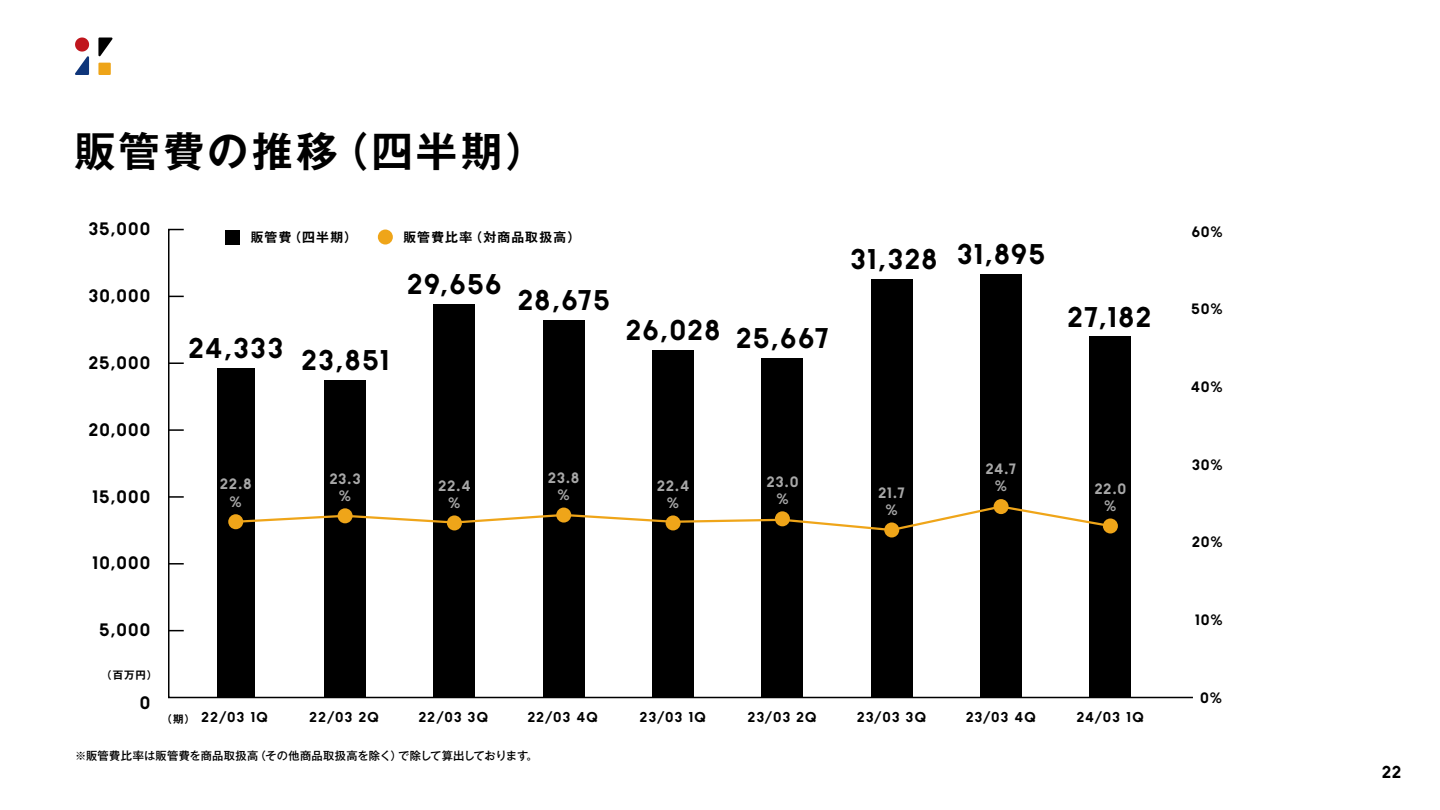
<style>
.page{position:relative;width:1440px;height:810px;background:#fff}
.page>*{position:absolute;margin:0;border:0;box-sizing:border-box;transform-origin:0 0}
.t1{font:700 41.25px "Gothic MB101 Pro De";letter-spacing:.08em;color:#000}
.t2{font:28.5px "ZOZO Gothic";letter-spacing:.07em;color:#000}
.t3{font:700 18px "ZOZO Gothic 005";letter-spacing:.105em;color:#000}
.t4{font:700 17.25px "ZOZO Gothic 005";color:#000}
.t5{font:15px/17px "ZOZO Gothic";letter-spacing:.085em;color:#a8a8a8;text-align:center}
.t6{font:15px "ZOZO Gothic";letter-spacing:.09em;color:#000}
.t7{font:700 14.25px "ZOZO Gothic 005";letter-spacing:.105em;color:#000}
.t8{font:700 12.83px "Gothic MB101 Pro De";letter-spacing:.09em;color:#000}
.t9{font:500 11.25px "Gothic MB101 Pro";letter-spacing:.02em;color:#000}
.t10{font:700 10.5px "Gothic MB101 Pro De";color:#000}
.s1{font-family:"Gothic MB101 Pro De";font-size:10.5px}
</style>
<div class="page">
<svg style="left:168px;top:228px;width:1025px;height:471px"></svg>
<svg style="left:98px;top:63px;width:13px;height:12px"></svg>
<svg style="left:98px;top:38px;width:14px;height:18px"></svg>
<svg style="left:75px;top:38px;width:14px;height:37px"></svg>
<h1 class="t1" style="left:74px;top:117px;width:473px">販管費の推移（四半期）</h1>
<p class="t3" style="left:89px;top:218px;width:63px">35,000</p>
<p class="t3" style="left:89px;top:285px;width:63px">30,000</p>
<p class="t3" style="left:89px;top:351px;width:63px">25,000</p>
<p class="t3" style="left:89px;top:418px;width:63px">20,000</p>
<p class="t8" style="left:251px;top:226px;width:108px">販管費（四半期）</p>
<p class="t8" style="left:403px;top:226px;width:178px">販管費比率（対商品取扱高）</p>
<h2 class="t2" style="left:189px;top:341px;width:201px">24,333 23,851</h2>
<h2 class="t2" style="left:407px;top:272px;width:95px">29,656</h2>
<h2 class="t2" style="left:518px;top:287px;width:93px">28,675</h2>
<h2 class="t2" style="left:626px;top:321px;width:204px">26,028 25,667</h2>
<h2 class="t2" style="left:851px;top:244px;width:195px">31,328 31,895</h2>
<p class="t3" style="left:92px;top:485px;width:59px">15,000</p>
<p class="t3" style="left:92px;top:552px;width:59px">10,000</p>
<p class="t3" style="left:100px;top:619px;width:52px">5,000</p>
<p class="t10" style="left:101px;top:666px;width:58px">（百万円）</p>
<p class="t5" style="left:220px;top:477px;width:33px">22.8 %</p>
<p class="t5" style="left:330px;top:471px;width:32px">23.3 %</p>
<p class="t5" style="left:548px;top:470px;width:33px">23.8 %</p>
<p class="t5" style="left:438px;top:478px;width:34px">22.4 %</p>
<p class="t5" style="left:657px;top:478px;width:34px">22.4 %</p>
<p class="t5" style="left:767px;top:474px;width:33px">23.0 %</p>
<p class="t5" style="left:879px;top:485px;width:28px">21.7 %</p>
<p class="t5" style="left:986px;top:461px;width:32px">24.7 %</p>
<h2 class="t2" style="left:1068px;top:304px;width:84px">27,182</h2>
<p class="t5" style="left:1095px;top:481px;width:33px">22.0 %</p>
<p class="t6" style="left:1192px;top:225px;width:33px">60%</p>
<p class="t6" style="left:1192px;top:302px;width:33px">50%</p>
<p class="t6" style="left:1191px;top:380px;width:33px">40%</p>
<p class="t6" style="left:1192px;top:458px;width:32px">30%</p>
<p class="t6" style="left:1192px;top:535px;width:32px">20%</p>
<p class="t6" style="left:1195px;top:613px;width:29px">10%</p>
<p class="t3" style="left:140px;top:691px;width:11px">0</p>
<p class="t6" style="left:1201px;top:691px;width:23px">0%</p>
<p class="t7" style="left:161px;top:708px;width:108px"><span class="s1">（期）</span> 22/03 1Q</p>
<p class="t7" style="left:310px;top:708px;width:71px">22/03 2Q</p>
<p class="t7" style="left:419px;top:708px;width:71px">22/03 3Q</p>
<p class="t7" style="left:528px;top:708px;width:72px">22/03 4Q</p>
<p class="t7" style="left:640px;top:708px;width:67px">23/03 1Q</p>
<p class="t7" style="left:748px;top:708px;width:70px">23/03 2Q</p>
<p class="t7" style="left:857px;top:708px;width:70px">23/03 3Q</p>
<p class="t7" style="left:966px;top:708px;width:71px">23/03 4Q</p>
<p class="t7" style="left:1077px;top:708px;width:68px">24/03 1Q</p>
<p class="t9" style="left:75px;top:746px;width:464px">※販管費比率は販管費を商品取扱高（その他商品取扱高を除く）で除して算出しております。</p>
<p class="t4" style="left:1382px;top:761px;width:20px">22</p>
</div>
